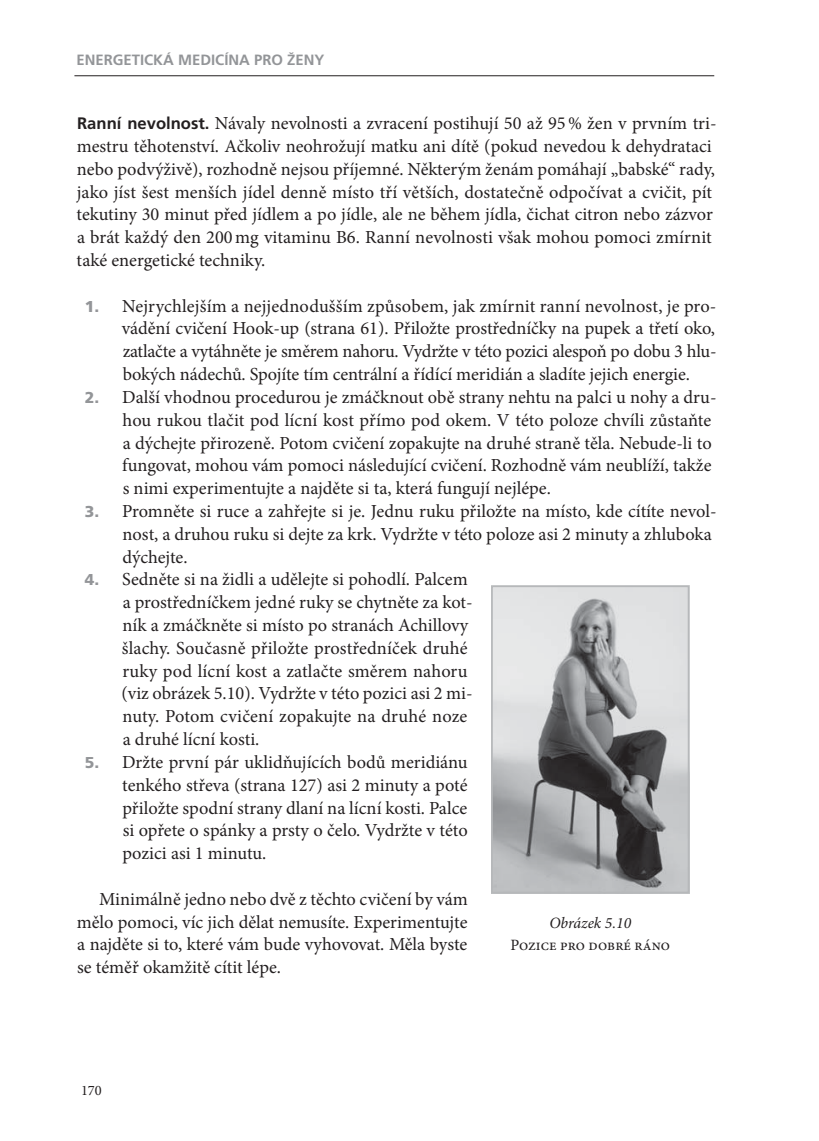
<style>
.page{position:relative;width:819px;height:1141px;background:#fff}
.page>*{position:absolute;margin:0;border:0;box-sizing:border-box;transform-origin:0 0}
.t1{font:18.38px/22.8px "Minion Pro";color:#231f20}
.t2{font:15.75px "Minion Pro";color:#231f20}
.t3{font:italic 15.75px "Minion Pro";color:#231f20}
.t4{font:700 14.88px "Frutiger CE";color:#939598}
.t5{font:14.35px "Minion Pro";color:#231f20}
.s1{font-family:"Frutiger CE";font-weight:700;font-size:16.62px}
.s2{font-family:"Frutiger CE";font-weight:900;font-size:15.75px;color:#939598}
</style>
<div class="page">
<hr style="left:74px;top:75px;width:640px;height:1px;background:#231f20">
<img style="left:494px;top:588px;width:192px;height:302px">
<div style="left:491px;top:585px;width:198px;height:308px;border:2px solid #b6b8ba"></div>
<p class="t4" style="left:76px;top:54px;width:249px">ENERGETICKÁ MEDICÍNA PRO ŽENY</p>
<p class="t1" style="left:77px;top:113px;width:642px"><span class="s1">Ranní nevolnost.</span> Návaly nevolnosti a zvracení postihují 50 až 95 % žen v prvním tri&shy;mestru těhotenství. Ačkoliv neohrožují matku ani dítě (pokud nevedou k dehydrataci nebo podvýživě), rozhodně nejsou příjemné. Některým ženám pomáhají „babské“ rady, jako jíst šest menších jídel denně místo tří větších, dostatečně odpočívat a cvičit, pít tekutiny 30 minut před jídlem a po jídle, ale ne během jídla, čichat citron nebo zázvor a brát každý den 200 mg vitaminu B6. Ranní nevolnosti však mohou pomoci zmírnit také energetické techniky.</p>
<p class="t1" style="left:122px;top:296px;width:596px;text-align:justify;text-indent:-37px"><span class="s2">1.</span> Nejrychlejším a nejjednodušším způsobem, jak zmírnit ranní nevolnost, je pro&shy;vádění cvičení Hook-up (strana 61). Přiložte prostředníčky na pupek a třetí oko, zatlačte a vytáhněte je směrem nahoru. Vydržte v této pozici alespoň po dobu 3 hlu&shy;bokých nádechů. Spojíte tím centrální a řídící meridián a sladíte jejich energie.</p>
<p class="t1" style="left:122px;top:387px;width:596px;text-indent:-38px"><span class="s2">2.</span> Další vhodnou procedurou je zmáčknout obě strany nehtu na palci u nohy a dru&shy;hou rukou tlačit pod lícní kost přímo pod okem. V této poloze chvíli zůstaňte a dýchejte přirozeně. Potom cvičení zopakujte na druhé straně těla. Nebude-li to fungovat, mohou vám pomoci následující cvičení. Rozhodně vám neublíží, takže s nimi experimentujte a najděte si ta, která fungují nejlépe.</p>
<p class="t1" style="left:123px;top:501px;width:596px;text-indent:-38px"><span class="s2">3.</span> Promněte si ruce a zahřejte si je. Jednu ruku přiložte na místo, kde cítíte nevol&shy;nost, a druhou ruku si dejte za krk. Vydržte v této poloze asi 2 minuty a zhluboka dýchejte.</p>
<p class="t1" style="left:122px;top:570px;width:353px;text-indent:-37px"><span class="s2">4.</span> Sedněte si na židli a udělejte si pohodlí. Palcem a prostředníčkem jedné ruky se chytněte za kot&shy;ník a zmáčkněte si místo po stranách Achillovy šlachy. Současně přiložte prostředníček druhé ruky pod lícní kost a zatlačte směrem nahoru (viz obrázek 5.10). Vydržte v této pozici asi 2 mi&shy;nuty. Potom cvičení zopakujte na druhé noze a druhé lícní kosti.</p>
<p class="t1" style="left:122px;top:752px;width:347px;text-align:justify;text-indent:-38px"><span class="s2">5.</span> Držte první pár uklidňujících bodů meridiánu tenkého střeva (strana 127) asi 2 minuty a poté přiložte spodní strany dlaní na lícní kosti. Palce si opřete o spánky a prsty o čelo. Vydržte v této pozici asi 1 minutu.</p>
<p class="t1" style="left:77px;top:889px;width:393px;text-align:justify;text-indent:22px">Minimálně jedno nebo dvě z těchto cvičení by vám mělo pomoci, víc jich dělat nemusíte. Experimentujte a najděte si to, které vám bude vyhovovat. Měla byste se téměř okamžitě cítit lépe.</p>
<p class="t3" style="left:549px;top:916px;width:83px">Obrázek 5.10</p>
<p class="t2" style="left:510px;top:939px;width:161px">Pozice pro dobré ráno</p>
<p class="t5" style="left:81px;top:1085px;width:22px">170</p>
</div>
